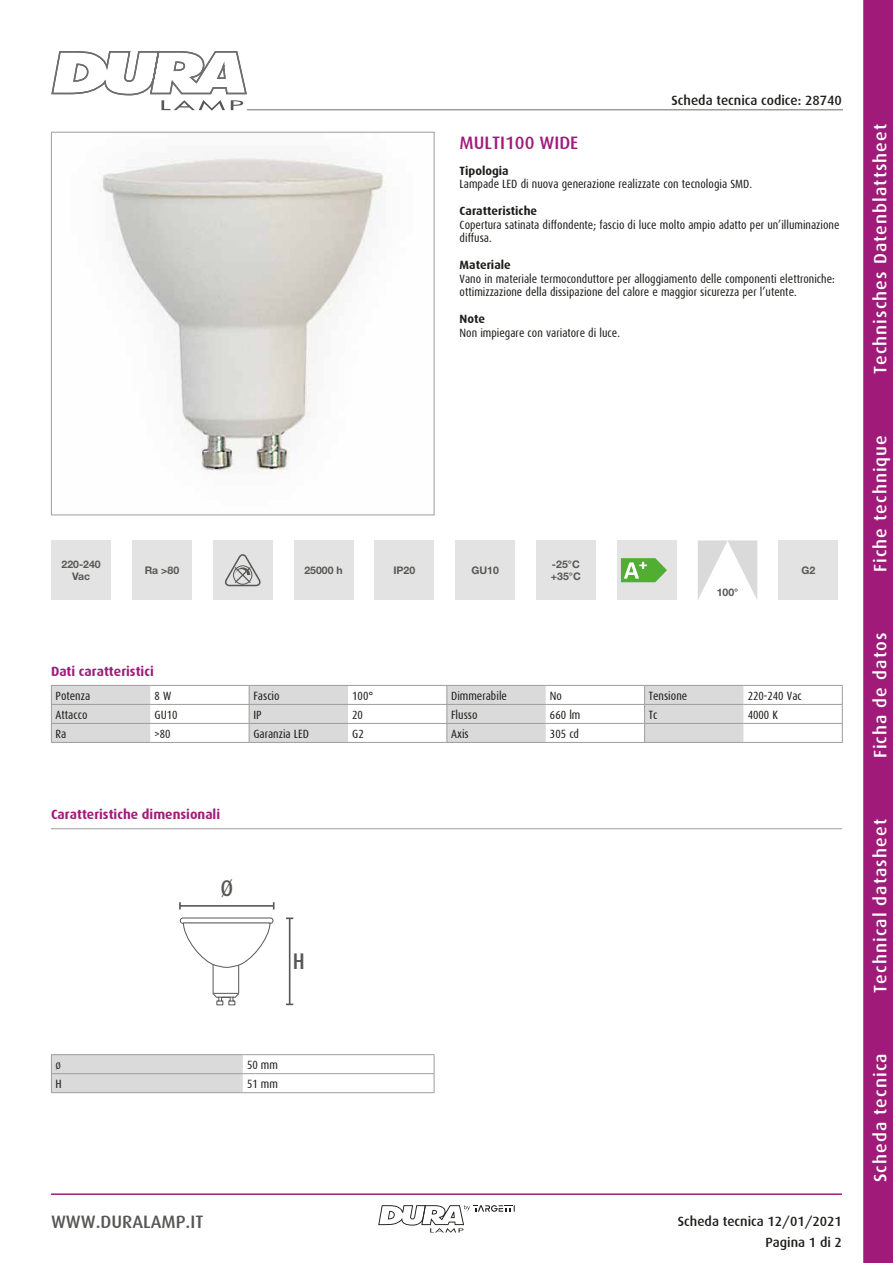
<style>
.page{position:relative;width:893px;height:1263px;background:#fff}
.page>*{position:absolute;margin:0;border:0;box-sizing:border-box;transform-origin:0 0}
.t1{font:500 22.65px "Dax Condensed";color:#575756}
.t2{font:500 18px "Dax";letter-spacing:.06em;color:#fff}
.t3{font:500 18px "Dax";color:#575756}
.t4{font:500 18px "Dax";color:#a01b79}
.t5{font:500 13.5px/21.3px "Dax";color:#1d1d1b;text-align:right}
.t6{font:700 13.5px "Dax";color:#a01b79}
.t7{font:12px/13.5px "Dax Condensed";color:#1d1d1b}
.t8{font:700 12px "Dax";color:#1d1d1b}
.t9{font:700 10.5px/12.6px "Helvetica Neue LT Std";color:#585856;text-align:center}
</style>
<div class="page">
<svg style="left:863px;top:0;width:30px;height:1263px;background:#a2207b"></svg>
<hr style="left:51px;top:1193px;width:791px;height:2px;background:#a01b79">
<svg style="left:51px;top:51px;width:197px;height:60px"></svg>
<svg style="left:378px;top:1205px;width:137px;height:28px"></svg>
<hr style="left:247px;top:109px;width:596px;height:1px;background:#9d9d9c">
<img style="left:99px;top:154px;width:287px;height:319px">
<div style="left:51px;top:132px;width:383px;height:383px;border:1px solid #9d9d9c"></div>
<div style="left:51px;top:540px;width:60px;height:60px;background:#e3e3e3"></div>
<div style="left:617px;top:540px;width:59px;height:60px;background:#e3e3e3"></div>
<svg style="left:621px;top:558px;width:46px;height:24px"></svg>
<div style="left:375px;top:540px;width:59px;height:60px;background:#e3e3e3"></div>
<div style="left:132px;top:540px;width:60px;height:60px;background:#e3e3e3"></div>
<svg style="left:698px;top:540px;width:59px;height:59px"></svg>
<div style="left:455px;top:540px;width:60px;height:60px;background:#e3e3e3"></div>
<div style="left:213px;top:540px;width:60px;height:60px;background:#e3e3e3"></div>
<svg style="left:225px;top:554px;width:36px;height:33px"></svg>
<div style="left:778px;top:540px;width:60px;height:60px;background:#e3e3e3"></div>
<div style="left:536px;top:540px;width:60px;height:60px;background:#e3e3e3"></div>
<div style="left:294px;top:540px;width:59px;height:60px;background:#e3e3e3"></div>
<hr style="left:743px;top:685px;width:100px;height:1px;background:#9d9d9c">
<hr style="left:743px;top:704px;width:100px;height:1px;background:#9d9d9c">
<hr style="left:743px;top:723px;width:100px;height:1px;background:#9d9d9c">
<svg style="left:842px;top:686px;width:1px;height:56px"></svg>
<hr style="left:51px;top:742px;width:99px;height:1px;background:#9d9d9c">
<hr style="left:150px;top:742px;width:99px;height:1px;background:#9d9d9c">
<hr style="left:348px;top:742px;width:99px;height:1px;background:#9d9d9c">
<hr style="left:546px;top:742px;width:99px;height:1px;background:#9d9d9c">
<hr style="left:743px;top:742px;width:100px;height:1px;background:#9d9d9c">
<hr style="left:249px;top:742px;width:99px;height:1px;background:#9d9d9c">
<hr style="left:447px;top:742px;width:99px;height:1px;background:#9d9d9c">
<svg style="left:51px;top:685px;width:692px;height:57px"></svg>
<hr style="left:645px;top:742px;width:98px;height:1px;background:#9d9d9c">
<hr style="left:51px;top:1054px;width:192px;height:1px;background:#9d9d9c">
<hr style="left:243px;top:1054px;width:191px;height:1px;background:#9d9d9c">
<svg style="left:51px;top:1055px;width:192px;height:37px;background:#d7d7d7"></svg>
<hr style="left:243px;top:1073px;width:191px;height:1px;background:#9d9d9c">
<svg style="left:434px;top:1055px;width:1px;height:37px"></svg>
<hr style="left:51px;top:1092px;width:192px;height:1px;background:#9d9d9c">
<hr style="left:243px;top:1092px;width:191px;height:1px;background:#9d9d9c">
<div style="left:180px;top:917px;width:93px;height:7px;border:1px solid #575756;border-radius:3px"></div>
<svg style="left:182px;top:922px;width:89px;height:84px"></svg>
<hr style="left:180px;top:905px;width:94px;height:2px;background:#575756">
<svg style="left:179px;top:902px;width:2px;height:7px"></svg>
<svg style="left:273px;top:902px;width:2px;height:7px"></svg>
<hr style="left:289px;top:918px;width:1px;height:86px;background:#575756">
<svg style="left:286px;top:917px;width:7px;height:2px"></svg>
<svg style="left:286px;top:1003px;width:7px;height:2px"></svg>
<hr style="left:51px;top:828px;width:791px;height:1px;background:#9d9d9c">
<p class="t5" style="left:671px;top:90px;width:172px">Scheda tecnica codice: 28740</p>
<h2 class="t4" style="left:460px;top:132px;width:120px">MULTI100 WIDE</h2>
<p class="t8" style="left:460px;top:164px;width:51px">Tipologia</p>
<p class="t7" style="left:460px;top:178px;width:294px">Lampade LED di nuova generazione realizzate con tecnologia SMD.</p>
<p class="t8" style="left:460px;top:205px;width:79px">Caratteristiche</p>
<p class="t7" style="left:460px;top:218px;width:381px">Copertura satinata diffondente; fascio di luce molto ampio adatto per un’illuminazione diffusa.</p>
<p class="t8" style="left:460px;top:259px;width:53px">Materiale</p>
<p class="t7" style="left:460px;top:272px;width:377px">Vano in materiale termoconduttore per alloggiamento delle componenti elettroniche: ottimizzazione della dissipazione del calore e maggior sicurezza per l’utente.</p>
<p class="t8" style="left:460px;top:313px;width:27px">Note</p>
<p class="t7" style="left:460px;top:326px;width:162px">Non impiegare con variatore di luce.</p>
<p class="t9" style="left:62px;top:557px;width:41px">220-240<br>Vac</p>
<p class="t9" style="left:145px;top:564px;width:36px">Ra &gt;80</p>
<p class="t9" style="left:393px;top:564px;width:23px">IP20</p>
<p class="t9" style="left:304px;top:564px;width:40px">25000 h</p>
<p class="t9" style="left:551px;top:557px;width:31px;text-align:left">-25°C +35°C</p>
<p class="t9" style="left:471px;top:564px;width:29px">GU10</p>
<p class="t9" style="left:801px;top:564px;width:15px">G2</p>
<p class="t9" style="left:717px;top:585px;width:23px">100°</p>
<p class="t6" style="left:51px;top:664px;width:104px">Dati caratteristici</p>
<p class="t7" style="left:56px;top:689px;width:36px">Potenza</p>
<p class="t7" style="left:155px;top:689px;width:18px">8 W</p>
<p class="t7" style="left:253px;top:689px;width:28px">Fascio</p>
<p class="t7" style="left:352px;top:689px;width:23px">100°</p>
<p class="t7" style="left:451px;top:689px;width:57px">Dimmerabile</p>
<p class="t7" style="left:550px;top:689px;width:14px">No</p>
<p class="t7" style="left:649px;top:689px;width:40px">Tensione</p>
<p class="t7" style="left:748px;top:689px;width:56px">220-240 Vac</p>
<p class="t7" style="left:56px;top:708px;width:33px">Attacco</p>
<p class="t7" style="left:154px;top:708px;width:25px">GU10</p>
<p class="t7" style="left:253px;top:708px;width:10px">IP</p>
<p class="t7" style="left:352px;top:708px;width:12px">20</p>
<p class="t7" style="left:451px;top:708px;width:28px">Flusso</p>
<p class="t7" style="left:550px;top:708px;width:32px">660 lm</p>
<p class="t7" style="left:649px;top:708px;width:10px">Tc</p>
<p class="t7" style="left:748px;top:708px;width:32px">4000 K</p>
<p class="t7" style="left:56px;top:727px;width:12px">Ra</p>
<p class="t7" style="left:154px;top:727px;width:18px">&gt;80</p>
<p class="t7" style="left:253px;top:727px;width:57px">Garanzia LED</p>
<p class="t7" style="left:352px;top:727px;width:13px">G2</p>
<p class="t7" style="left:451px;top:727px;width:19px">Axis</p>
<p class="t7" style="left:550px;top:727px;width:31px">305 cd</p>
<p class="t6" style="left:51px;top:807px;width:171px">Caratteristiche dimensionali</p>
<h1 class="t1" style="left:220px;top:876px;width:14px">Ø</h1>
<h1 class="t1" style="left:293px;top:948px;width:13px">H</h1>
<p class="t7" style="left:56px;top:1059px;width:7px">ø</p>
<p class="t7" style="left:247px;top:1059px;width:32px">50 mm</p>
<p class="t7" style="left:56px;top:1078px;width:8px">H</p>
<p class="t7" style="left:247px;top:1078px;width:32px">51 mm</p>
<h2 class="t3" style="left:51px;top:1212px;width:154px">WWW.DURALAMP.IT</h2>
<p class="t5" style="left:678px;top:1211px;width:166px">Scheda tecnica 12/01/2021<br>Pagina 1 di 2</p>
<h2 class="t2" style="left:870px;top:374px;width:252px;rotate:-90deg">Technisches Datenblattsheet</h2>
<h2 class="t2" style="left:870px;top:572px;width:139px;rotate:-90deg">Fiche technique</h2>
<h2 class="t2" style="left:870px;top:758px;width:127px;rotate:-90deg">Ficha de datos</h2>
<h2 class="t2" style="left:870px;top:993px;width:175px;rotate:-90deg">Technical datasheet</h2>
<h2 class="t2" style="left:870px;top:1182px;width:130px;rotate:-90deg">Scheda tecnica</h2>
</div>
